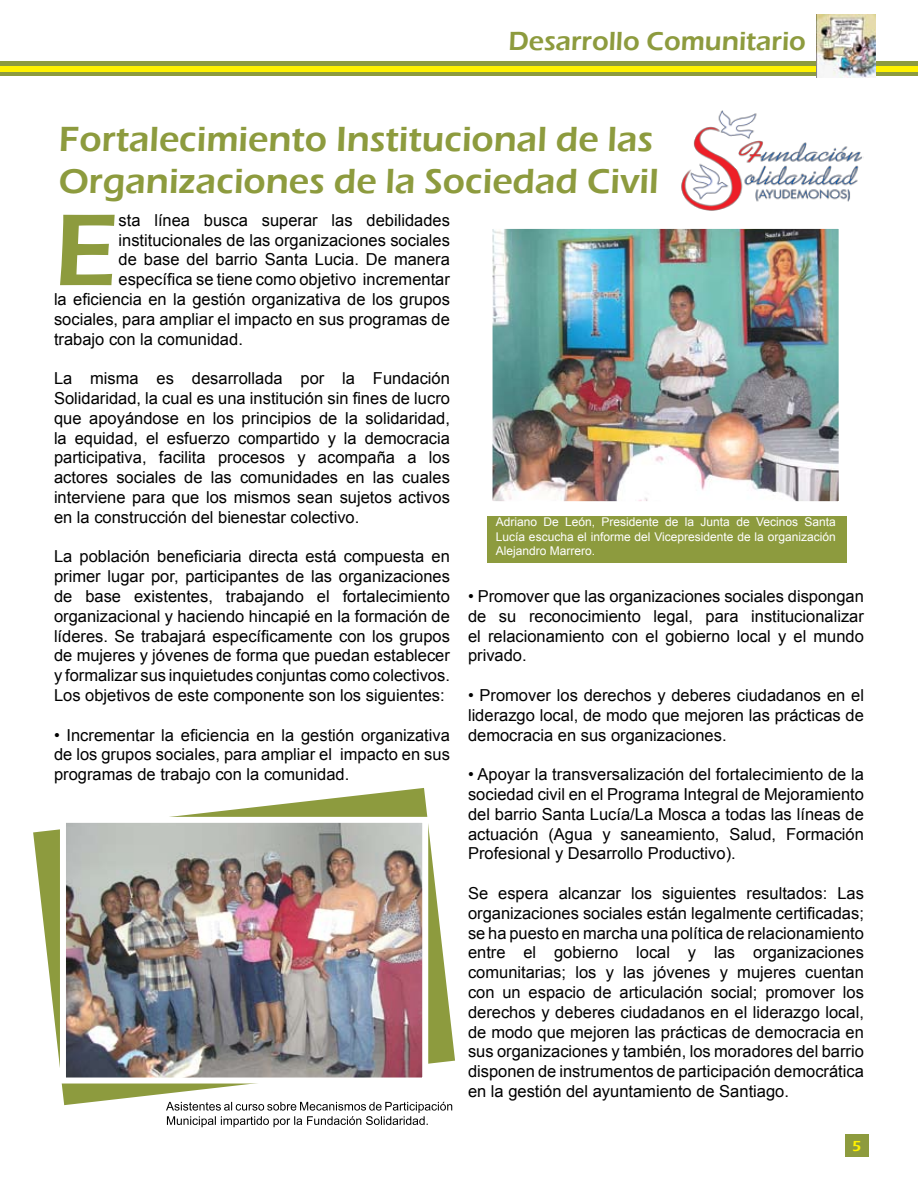
<style>
.page{position:relative;width:918px;height:1188px;background:#fff}
.page>*{position:absolute;margin:0;border:0;box-sizing:border-box;transform-origin:0 0}
.t1{font:600 105.6px "Eras ITC";color:#8d9b3e}
.t2{font:600 36px/42px "Eras ITC";color:#8d9b3e}
.t3{font:600 27px "Eras ITC";color:#8d9b3e}
.t4{font:16.5px/19.8px "Arial";color:#000;text-align:justify}
.t5{font:600 15px "Eras ITC";color:#fff200}
.t6{font:12px/14.4px "Arial";color:#fff;text-align:justify}
</style>
<div class="page">
<div style="left:0;top:61px;width:918px;height:15px;background:#8d9b3e"></div>
<div style="left:0;top:66px;width:918px;height:6px;background:#fff200"></div>
<div style="left:845px;top:1134px;width:24px;height:23px;background:#8d9b3e"></div>
<img style="left:817px;top:14px;width:59px;height:63px">
<div style="left:487px;top:516px;width:359px;height:46px;background:#8d9b3e"></div>
<img style="left:494px;top:230px;width:344px;height:270px">
<div style="left:486px;top:222px;width:360px;height:286px;border:7px solid #fff"></div>
<svg style="left:33px;top:788px;width:422px;height:317px"></svg>
<img style="left:67px;top:824px;width:354px;height:253px">
<div style="left:60px;top:817px;width:368px;height:267px;border:6px solid #fff"></div>
<svg style="left:166px;top:1102px;width:286px;height:25px"></svg>
<img style="left:681px;top:110px;width:183px;height:101px">
<h3 class="t3" style="left:508px;top:26px;width:299px">Desarrollo Comunitario</h3>
<h2 class="t2" style="left:59px;top:119px;width:601px">Fortalecimiento Institucional de las<br>Organizaciones de la Sociedad Civil</h2>
<h1 class="t1" style="left:54px;top:190px;width:66px">E</h1>
<p class="t4" style="left:119px;top:210px;width:333px">sta línea busca superar las debilidades</p>
<p class="t4" style="left:119px;top:230px;width:333px">institucionales de las organizaciones sociales</p>
<p class="t4" style="left:119px;top:250px;width:333px">de base del barrio Santa Lucia. De manera</p>
<p class="t4" style="left:119px;top:270px;width:333px">específica se tiene como objetivo incrementar</p>
<p class="t4" style="left:54px;top:289px;width:397px">la eficiencia en la gestión organizativa de los grupos</p>
<p class="t4" style="left:54px;top:309px;width:397px">sociales, para ampliar el impacto en sus programas de</p>
<p class="t4" style="left:54px;top:329px;width:190px">trabajo con la comunidad.</p>
<p class="t4" style="left:54px;top:369px;width:398px">La misma es desarrollada por la Fundación Solidaridad, la cual es una institución sin fines de lucro que apoyándose en los principios de la solidaridad, la equidad, el esfuerzo compartido y la democracia participativa, facilita procesos y acompaña a los actores sociales de las comunidades en las cuales interviene para que los mismos sean sujetos activos en la construcción del bienestar colectivo.</p>
<p class="t4" style="left:54px;top:547px;width:398px">La población beneficiaria directa está compuesta en primer lugar por, participantes de las organizaciones de base existentes, trabajando el fortalecimiento organizacional y haciendo hincapié en la formación de líderes. Se trabajará específicamente con los grupos de mujeres y jóvenes de forma que puedan establecer y formalizar sus inquietudes conjuntas como colectivos.<br>Los objetivos de este componente son los siguientes:</p>
<p class="t4" style="left:54px;top:725px;width:397px">• Incrementar la eficiencia en la gestión organizativa de los grupos sociales, para ampliar el impacto en sus programas de trabajo con la comunidad.</p>
<p class="t6" style="left:496px;top:515px;width:341px">Adriano De León, Presidente de la Junta de Vecinos Santa Lucía escucha el informe del Vicepresidente de la organización Alejandro Marrero.</p>
<p class="t4" style="left:468px;top:586px;width:397px">• Promover que las organizaciones sociales dispongan de su reconocimiento legal, para institucionalizar el relacionamiento con el gobierno local y el mundo privado.</p>
<p class="t4" style="left:468px;top:685px;width:397px">• Promover los derechos y deberes ciudadanos en el liderazgo local, de modo que mejoren las prácticas de democracia en sus organizaciones.</p>
<p class="t4" style="left:468px;top:765px;width:397px">• Apoyar la transversalización del fortalecimiento de la sociedad civil en el Programa Integral de Mejoramiento del barrio Santa Lucía/La Mosca a todas las líneas de actuación (Agua y saneamiento, Salud, Formación Profesional y Desarrollo Productivo).</p>
<p class="t4" style="left:468px;top:883px;width:397px">Se espera alcanzar los siguientes resultados: Las organizaciones sociales están legalmente certificadas; se ha puesto en marcha una política de relacionamiento entre el gobierno local y las organizaciones comunitarias; los y las jóvenes y mujeres cuentan con un espacio de articulación social; promover los derechos y deberes ciudadanos en el liderazgo local, de modo que mejoren las prácticas de democracia en sus organizaciones y también, los moradores del barrio disponen de instrumentos de participación democrática en la gestión del ayuntamiento de Santiago.</p>
<p class="t5" style="left:852px;top:1137px;width:11px">5</p>
</div>
